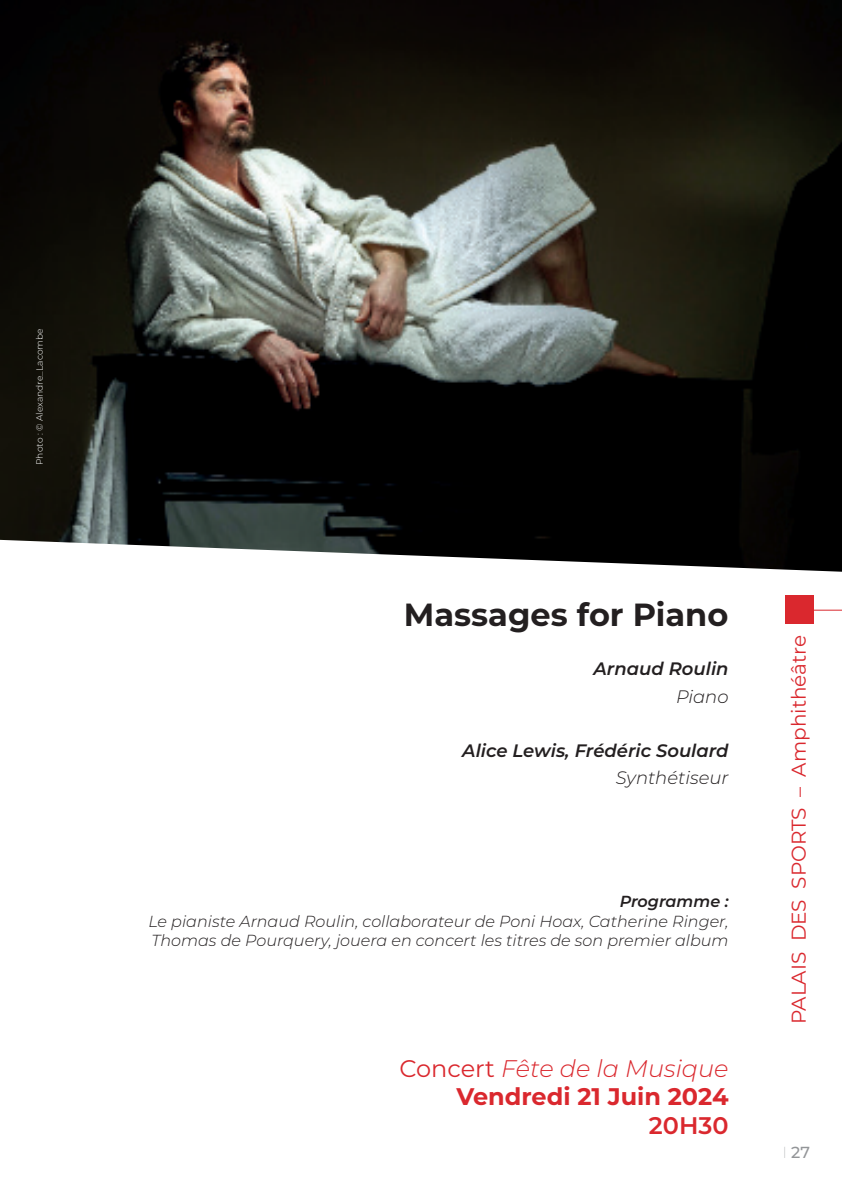
<style>
.page{position:relative;width:842px;height:1191px;background:#fff}
.page>*{position:absolute;margin:0;border:0;box-sizing:border-box;transform-origin:0 0}
.t1{font:700 32px "Montserrat";color:#231f20}
.t2{font:700 24px/28.8px "Montserrat";color:#da282e;text-align:right}
.t3{font:20px "Montserrat";color:#da282e}
.t4{font:italic 600 18px "Montserrat";color:#231f20}
.t5{font:italic 300 18px "Montserrat";color:#231f20}
.t6{font:italic 300 16px "Montserrat";color:#231f20}
.t7{font:italic 600 16px "Montserrat";color:#231f20}
.t8{font:500 16px "Montserrat";color:#939598}
.t9{font:300 9.2px "Montserrat";color:#fff}
.s1{font-weight:400}
.s2{font-weight:300;font-style:italic}
.s3{font-weight:600}
.s4{font-weight:100}
</style>
<div class="page">
<svg style="left:814px;top:609px;width:28px;height:1px"></svg>
<div style="left:785px;top:595px;width:29px;height:29px;background:#da282e"></div>
<img style="left:0;top:0;width:842px;height:572px">
<p class="t9" style="left:33px;top:465px;width:138px;rotate:-90deg">Photo : © Alexandre_Lacombe</p>
<p class="t1" style="left:404px;top:592px;width:326px">Massages for Piano</p>
<p class="t4" style="left:593px;top:656px;width:137px">Arnaud Roulin</p>
<p class="t5" style="left:676px;top:684px;width:54px">Piano</p>
<p class="t4" style="left:462px;top:738px;width:268px">Alice Lewis, Frédéric Soulard</p>
<p class="t5" style="left:616px;top:766px;width:114px">Synthétiseur</p>
<p class="t7" style="left:620px;top:890px;width:110px">Programme :</p>
<p class="t6" style="left:148px;top:910px;width:582px">Le pianiste Arnaud Roulin, collaborateur de Poni Hoax, Catherine Ringer,</p>
<p class="t6" style="left:151px;top:929px;width:579px">Thomas de Pourquery, jouera en concert les titres de son premier album</p>
<p class="t2" style="left:399px;top:1052px;width:331px"><span class="s1">Concert</span> <span class="s2">Fête de la Musique<br></span>Vendredi 21 Juin 2024<br><span class="s3">20H30</span></p>
<p class="t3" style="left:785px;top:1024px;width:390px;rotate:-90deg">PALAIS DES SPORTS – Amphithéâtre</p>
<p class="t8" style="left:782px;top:1141px;width:29px"><span class="s4">I</span> 27</p>
</div>
